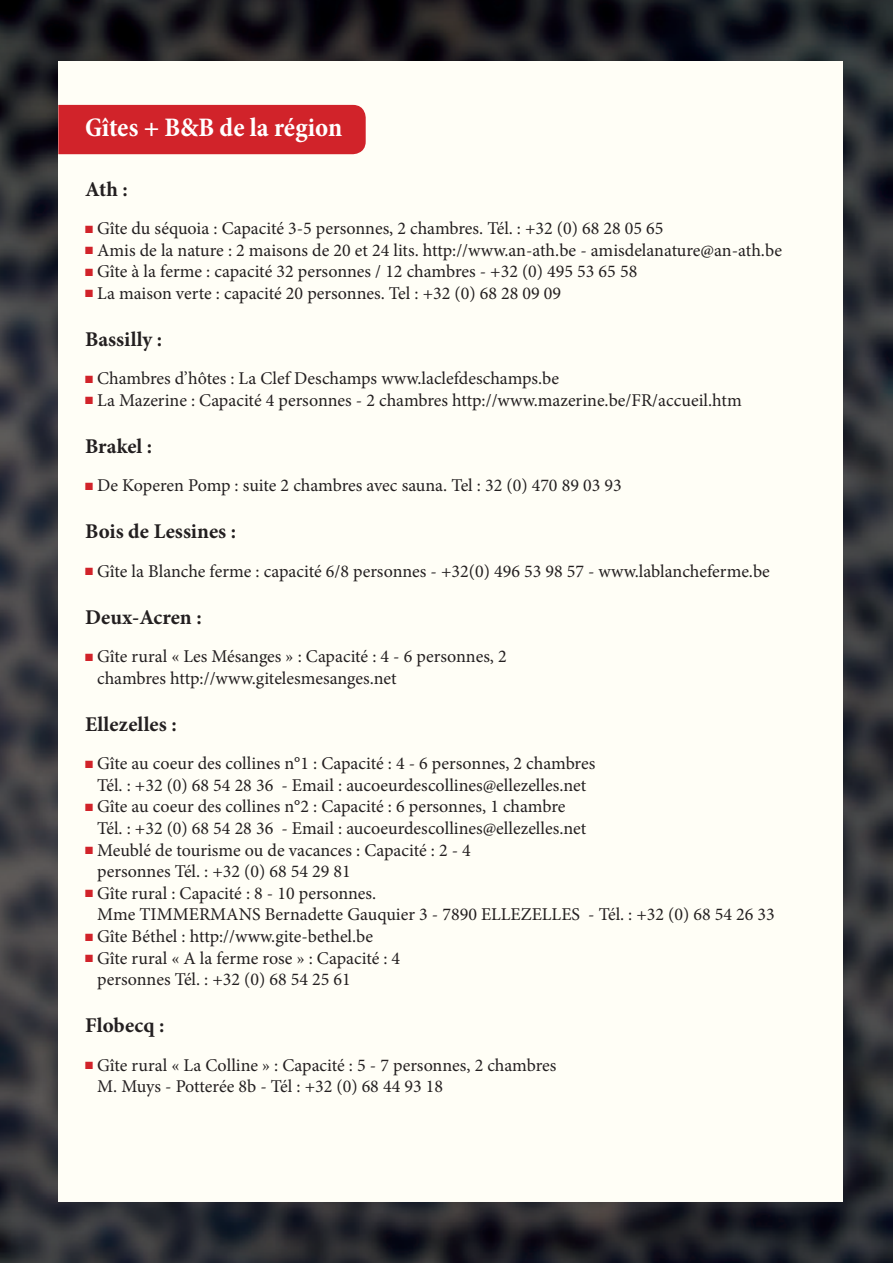
<style>
.page{position:relative;width:893px;height:1263px;background:#fff}
.page>*{position:absolute;margin:0;border:0;box-sizing:border-box;transform-origin:0 0}
.t1{font:700 condensed 27px "Minion Pro";color:#fff}
.t2{font:700 21px "Minion Pro";color:#231f20}
.t3{font:18px/21.6px "Minion Pro";color:#231f20}
.s1{color:#d1232a}
</style>
<div class="page">
<img style="left:0;top:0;width:893px;height:1263px">
<div style="left:58px;top:61px;width:785px;height:1140px;background:#fffef6"></div>
<div style="left:58px;top:105px;width:308px;height:49px;background:#d1232a"></div>
<p class="t1" style="left:85px;top:109px;width:259px">Gîtes + B&amp;B de la région</p>
<p class="t2" style="left:85px;top:174px;width:44px">Ath :</p>
<p class="t3" style="left:85px;top:218px;width:580px"><span class="s1">■</span> Gîte du séquoia : Capacité 3-5 personnes, 2 chambres. Tél. : +32 (0) 68 28 05 65</p>
<p class="t3" style="left:85px;top:239px;width:698px"><span class="s1">■</span> Amis de la nature : 2 maisons de 20 et 24 lits. http://www.an-ath.be - amisdelanature@an-ath.be</p>
<p class="t3" style="left:85px;top:261px;width:554px"><span class="s1">■</span> Gîte à la ferme : capacité 32 personnes / 12 chambres - +32 (0) 495 53 65 58</p>
<p class="t3" style="left:85px;top:282px;width:477px"><span class="s1">■</span> La maison verte : capacité 20 personnes. Tel : +32 (0) 68 28 09 09</p>
<p class="t2" style="left:85px;top:324px;width:79px">Bassilly :</p>
<p class="t3" style="left:85px;top:368px;width:476px"><span class="s1">■</span> Chambres d’hôtes : La Clef Deschamps www.laclefdeschamps.be</p>
<p class="t3" style="left:85px;top:389px;width:658px"><span class="s1">■</span> La Mazerine : Capacité 4 personnes - 2 chambres http://www.mazerine.be/FR/accueil.htm</p>
<p class="t2" style="left:85px;top:431px;width:69px">Brakel :</p>
<p class="t3" style="left:85px;top:475px;width:538px"><span class="s1">■</span> De Koperen Pomp : suite 2 chambres avec sauna. Tel : 32 (0) 470 89 03 93</p>
<p class="t2" style="left:85px;top:517px;width:153px">Bois de Lessines :</p>
<p class="t3" style="left:85px;top:560px;width:686px"><span class="s1">■</span> Gîte la Blanche ferme : capacité 6/8 personnes - +32(0) 496 53 98 57 - www.lablancheferme.be</p>
<p class="t2" style="left:85px;top:602px;width:118px">Deux-Acren :</p>
<p class="t3" style="left:97px;top:646px;width:411px;text-indent:-12px"><span class="s1">■</span> Gîte rural « Les Mésanges » : Capacité : 4 - 6 personnes, 2 chambres http://www.gitelesmesanges.net</p>
<p class="t2" style="left:85px;top:709px;width:93px">Ellezelles :</p>
<p class="t3" style="left:85px;top:753px;width:512px;text-align:center"><span class="s1">■</span> Gîte au coeur des collines n°1 : Capacité : 4 - 6 personnes, 2 chambres<br>Tél. : +32 (0) 68 54 28 36 - Email : aucoeurdescollines@ellezelles.net</p>
<p class="t3" style="left:97px;top:796px;width:491px;text-indent:-12px"><span class="s1">■</span> Gîte au coeur des collines n°2 : Capacité : 6 personnes, 1 chambre<br>Tél. : +32 (0) 68 54 28 36 - Email : aucoeurdescollines@ellezelles.net</p>
<p class="t3" style="left:97px;top:839px;width:375px;text-indent:-12px"><span class="s1">■</span> Meublé de tourisme ou de vacances : Capacité : 2 - 4 personnes Tél. : +32 (0) 68 54 29 81</p>
<p class="t3" style="left:97px;top:882px;width:679px;text-indent:-12px"><span class="s1">■</span> Gîte rural : Capacité : 8 - 10 personnes.<br>Mme TIMMERMANS Bernadette Gauquier 3 - 7890 ELLEZELLES - Tél. : +32 (0) 68 54 26 33</p>
<p class="t3" style="left:85px;top:925px;width:289px"><span class="s1">■</span> Gîte Béthel : http://www.gite-bethel.be</p>
<p class="t3" style="left:97px;top:947px;width:305px;text-indent:-12px"><span class="s1">■</span> Gîte rural « A la ferme rose » : Capacité : 4 personnes Tél. : +32 (0) 68 54 25 61</p>
<p class="t2" style="left:85px;top:1010px;width:81px">Flobecq :</p>
<p class="t3" style="left:97px;top:1054px;width:461px;text-indent:-12px"><span class="s1">■</span> Gîte rural « La Colline » : Capacité : 5 - 7 personnes, 2 chambres<br>M. Muys - Potterée 8b - Tél : +32 (0) 68 44 93 18</p>
</div>
